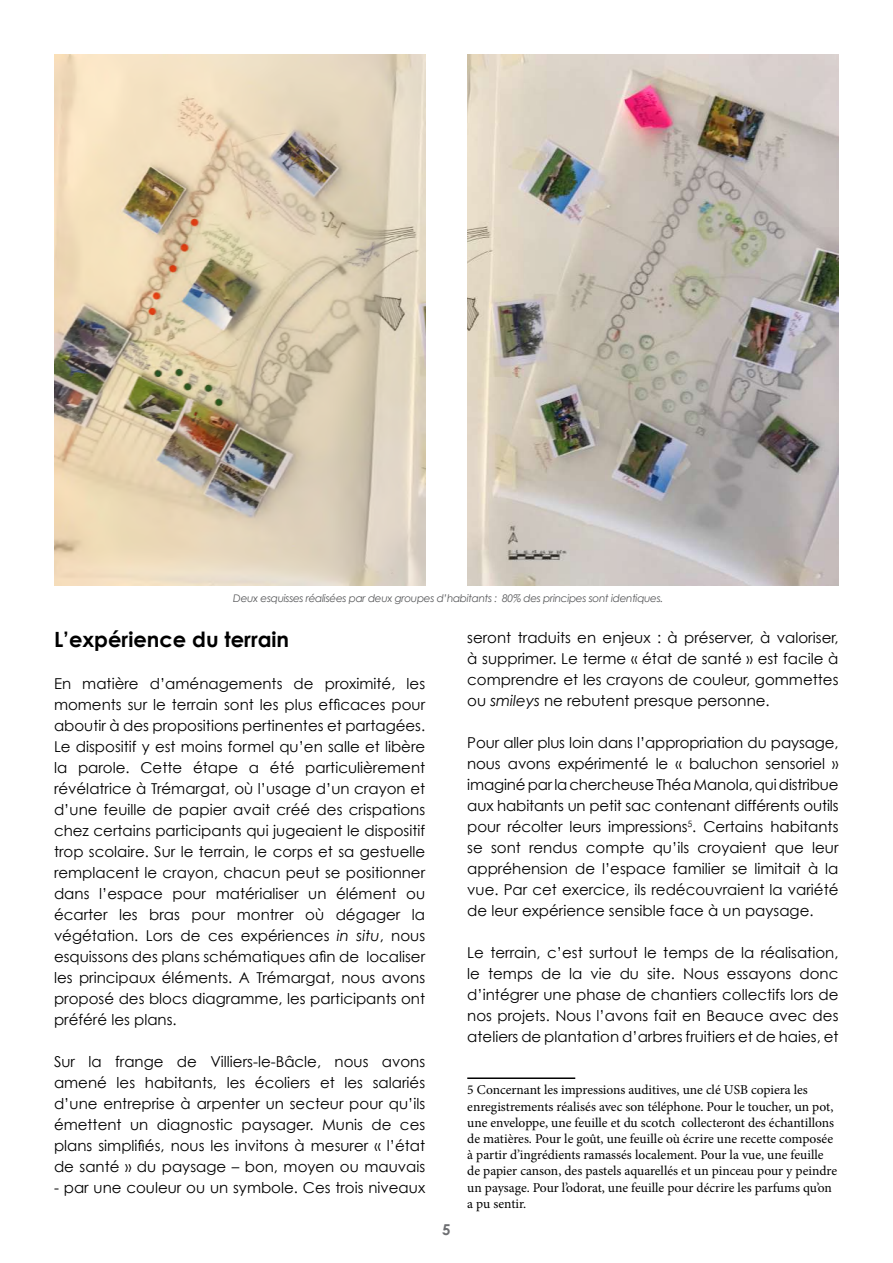
<style>
.page{position:relative;width:893px;height:1263px;background:#fff}
.page>*{position:absolute;margin:0;border:0;box-sizing:border-box;transform-origin:0 0}
.t1{font:700 21px "Century Gothic";color:#000}
.t2{font:15px/21px "Century Gothic";color:#000;text-align:justify}
.t3{font:700 15px "Century Gothic";color:#6d6e71}
.t4{font:13.5px/16.2px "Minion Pro";color:#000}
.t5{font:italic 10.5px "Century Gothic";letter-spacing:-.03em;color:#58595b}
.s1{font-style:italic}
</style>
<div class="page">
<hr style="left:467px;top:1077px;width:108px;height:2px;background:#000">
<img style="left:54px;top:54px;width:371px;height:531px">
<img style="left:467px;top:54px;width:371px;height:531px">
<p class="t5" style="left:233px;top:592px;width:432px">Deux esquisses réalisées par deux groupes d’habitants : 80% des principes sont identiques.</p>
<h1 class="t1" style="left:54px;top:626px;width:237px">L’expérience du terrain</h1>
<p class="t2" style="left:54px;top:672px;width:373px">En matière d’aménagements de proximité, les moments sur le terrain sont les plus efficaces pour aboutir à des propositions pertinentes et partagées.<br>Le dispositif y est moins formel qu’en salle et libère la parole. Cette étape a été particulièrement révélatrice à Trémargat, où l’usage d’un crayon et d’une feuille de papier avait créé des crispations chez certains participants qui jugeaient le dispositif trop scolaire. Sur le terrain, le corps et sa gestuelle remplacent le crayon, chacun peut se positionner dans l’espace pour matérialiser un élément ou écarter les bras pour montrer où dégager la végétation. Lors de ces expériences <span class="s1">in situ</span>, nous esquissons des plans schématiques afin de localiser les principaux éléments. A Trémargat, nous avons proposé des blocs diagramme, les participants ont préféré les plans.</p>
<p class="t2" style="left:54px;top:1050px;width:373px">Sur la frange de Villiers-le-Bâcle, nous avons amené les habitants, les écoliers et les salariés d’une entreprise à arpenter un secteur pour qu’ils émettent un diagnostic paysager. Munis de ces plans simplifiés, nous les invitons à mesurer « l’état de santé » du paysage – bon, moyen ou mauvais</p>
<p class="t2" style="left:54px;top:1176px;width:373px">- par une couleur ou un symbole. Ces trois niveaux</p>
<p class="t3" style="left:442px;top:1220px;width:10px">5</p>
<p class="t2" style="left:467px;top:627px;width:373px">seront traduits en enjeux : à préserver, à valoriser, à supprimer. Le terme « état de santé » est facile à comprendre et les crayons de couleur, gommettes ou <span class="s1">smileys</span> ne rebutent presque personne.</p>
<p class="t2" style="left:467px;top:732px;width:373px">Pour aller plus loin dans l’appropriation du paysage, nous avons expérimenté le « baluchon sensoriel » imaginé par la chercheuse Théa Manola, qui distribue aux habitants un petit sac contenant différents outils pour récolter leurs impressions<sup>5</sup>. Certains habitants se sont rendus compte qu’ils croyaient que leur appréhension de l’espace familier se limitait à la vue. Par cet exercice, ils redécouvraient la variété de leur expérience sensible face à un paysage.</p>
<p class="t2" style="left:467px;top:942px;width:373px">Le terrain, c’est surtout le temps de la réalisation, le temps de la vie du site. N ous essayons donc d’intégrer une phase de chantiers collectifs lors de nos projets. N ous l’avons fait en Beauce avec des ateliers de plantation d’arbres fruitiers et de haies, et</p>
<p class="t4" style="left:467px;top:1082px;width:371px">5 Concernant les impressions auditives, une clé USB copiera les enregistrements réalisés avec son téléphone. Pour le toucher, un pot, une enveloppe, une feuille et du scotch collecteront des échantillons de matières. Pour le goût, une feuille où écrire une recette composée à partir d’ingrédients ramassés localement. Pour la vue, une feuille de papier canson, des pastels aquarellés et un pinceau pour y peindre un paysage. Pour l’odorat, une feuille pour décrire les parfums qu’on a pu sentir.</p>
</div>
